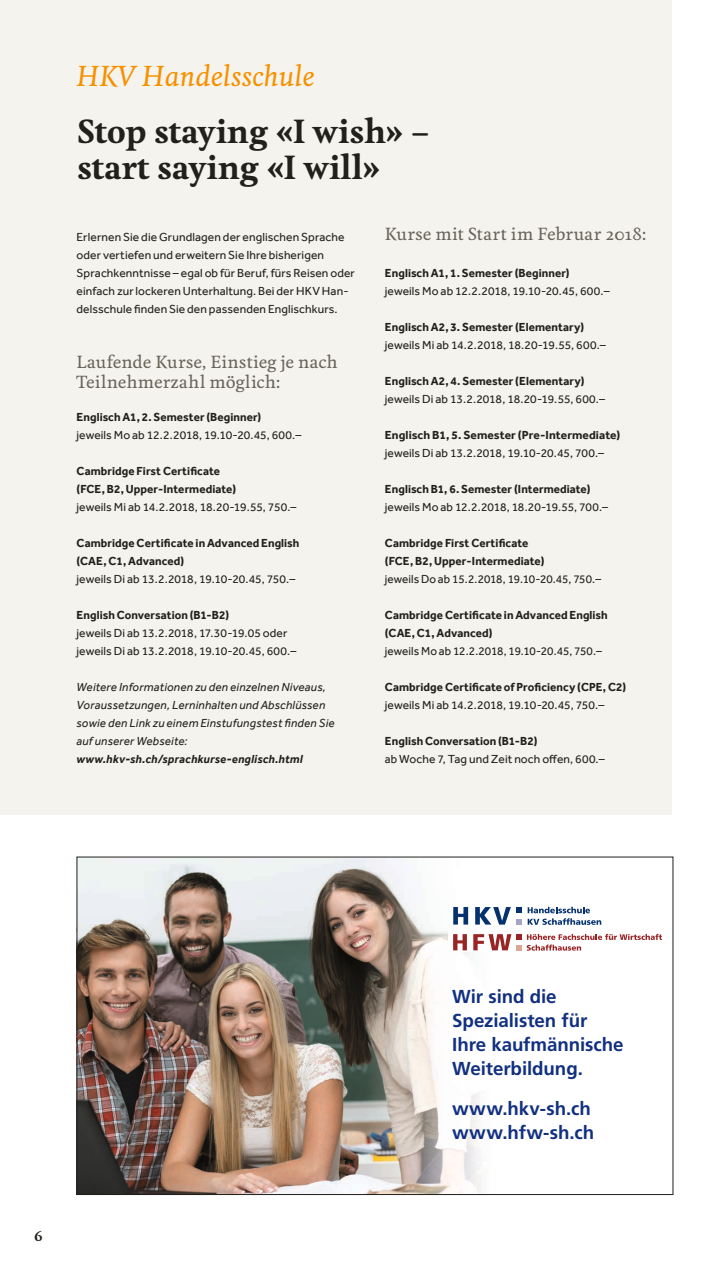
<style>
.page{position:relative;width:723px;height:1263px;background:#fff}
.page>*{position:absolute;margin:0;border:0;box-sizing:border-box;transform-origin:0 0}
.t1{font:700 31.5px/36px "Feijoa";color:#21201c}
.t2{font:italic 500 27px "Feijoa";color:#f69100}
.t3{font:700 18.75px/24px "Frutiger LT Std";letter-spacing:-.005em;color:#113080}
.t4{font:500 16.5px/19.8px "Feijoa";letter-spacing:.01em;color:#69645a}
.t5{font:700 13.5px "Feijoa";color:#21201c}
.t6{font:12px/18px "Effra";letter-spacing:.005em;color:#21201c}
.t7{font:700 12px/18px "Effra";letter-spacing:.005em;color:#21201c}
.t8{font:italic 12px/18px "Effra";letter-spacing:.02em;color:#21201c}
.t9{font:italic 700 12px "Effra";letter-spacing:.015em;color:#21201c}
</style>
<div class="page">
<div style="left:0;top:0;width:672px;height:814px;background:#f5f3ee"></div>
<img style="left:79px;top:859px;width:402px;height:334px">
<div style="left:452px;top:906px;width:150px;height:19px;background:#fff"></div>
<svg style="left:528px;top:907px;width:73px;height:18px"></svg>
<svg style="left:453px;top:907px;width:15px;height:17px"></svg>
<svg style="left:475px;top:907px;width:47px;height:18px"></svg>
<div style="left:448px;top:930px;width:215px;height:22px;background:#fff"></div>
<svg style="left:453px;top:934px;width:14px;height:16px"></svg>
<svg style="left:473px;top:934px;width:189px;height:17px"></svg>
<h2 class="t2" style="left:77px;top:59px;width:240px">HKV Handelsschule</h2>
<h1 class="t1" style="left:77px;top:114px;width:353px">Stop staying «I wish» – start saying «I will»</h1>
<p class="t6" style="left:77px;top:227px;width:280px">Erlernen Sie die Grundlagen der englischen Sprache oder vertiefen und erweitern Sie Ihre bisherigen Sprachkenntnisse – egal ob für Beruf, fürs Reisen oder einfach zur lockeren Unterhaltung. Bei der HKV Han&shy;delsschule finden Sie den passenden Englischkurs.</p>
<h3 class="t4" style="left:77px;top:353px;width:263px">Laufende Kurse, Einstieg je nach<br>Teilnehmerzahl möglich:</h3>
<p class="t7" style="left:77px;top:407px;width:186px">Englisch A1, 2. Semester (Beginner)</p>
<p class="t6" style="left:77px;top:425px;width:226px">jeweils Mo ab 12.2.2018, 19.10-20.45, 600.–</p>
<p class="t7" style="left:77px;top:461px;width:161px">Cambridge First Certificate (FCE, B2, Upper-Intermediate)</p>
<p class="t6" style="left:77px;top:497px;width:222px">jeweils Mi ab 14.2.2018, 18.20-19.55, 750.–</p>
<p class="t7" style="left:77px;top:533px;width:224px">Cambridge Certificate in Advanced English (CAE, C1, Advanced)</p>
<p class="t6" style="left:77px;top:569px;width:220px">jeweils Di ab 13.2.2018, 19.10-20.45, 750.–</p>
<p class="t7" style="left:77px;top:605px;width:154px">English Conversation (B1-B2)</p>
<p class="t6" style="left:77px;top:623px;width:221px">jeweils Di ab 13.2.2018, 17.30-19.05 oder jeweils Di ab 13.2.2018, 19.10-20.45, 600.–</p>
<p class="t8" style="left:77px;top:677px;width:260px">Weitere Informationen zu den einzelnen Niveaus, Voraussetzungen, Lerninhalten und Abschlüssen sowie den Link zu einem Einstufungstest finden Sie auf unserer Webseite:</p>
<p class="t9" style="left:77px;top:751px;width:228px">www.hkv-sh.ch/sprachkurse-englisch.html</p>
<h3 class="t4" style="left:385px;top:225px;width:263px">Kurse mit Start im Februar 2018:</h3>
<p class="t7" style="left:385px;top:263px;width:186px">Englisch A1, 1. Semester (Beginner)</p>
<p class="t6" style="left:385px;top:281px;width:226px">jeweils Mo ab 12.2.2018, 19.10-20.45, 600.–</p>
<p class="t7" style="left:385px;top:317px;width:201px">Englisch A2, 3. Semester (Elementary)</p>
<p class="t6" style="left:385px;top:335px;width:223px">jeweils Mi ab 14.2.2018, 18.20-19.55, 600.–</p>
<p class="t7" style="left:385px;top:371px;width:201px">Englisch A2, 4. Semester (Elementary)</p>
<p class="t6" style="left:385px;top:389px;width:222px">jeweils Di ab 13.2.2018, 18.20-19.55, 600.–</p>
<p class="t7" style="left:385px;top:425px;width:237px">Englisch B1, 5. Semester (Pre-Intermediate)</p>
<p class="t6" style="left:385px;top:443px;width:221px">jeweils Di ab 13.2.2018, 19.10-20.45, 700.–</p>
<p class="t7" style="left:385px;top:479px;width:207px">Englisch B1, 6. Semester (Intermediate)</p>
<p class="t6" style="left:385px;top:497px;width:225px">jeweils Mo ab 12.2.2018, 18.20-19.55, 700.–</p>
<p class="t7" style="left:385px;top:533px;width:161px">Cambridge First Certificate (FCE, B2, Upper-Intermediate)</p>
<p class="t6" style="left:385px;top:569px;width:218px">jeweils Do ab 15.2.2018, 19.10-20.45, 750.–</p>
<p class="t7" style="left:385px;top:605px;width:224px">Cambridge Certificate in Advanced English (CAE, C1, Advanced)</p>
<p class="t6" style="left:385px;top:641px;width:219px">jeweils Mo ab 12.2.2018, 19.10-20.45, 750.–</p>
<p class="t7" style="left:385px;top:677px;width:243px">Cambridge Certificate of Proficiency (CPE, C2)</p>
<p class="t6" style="left:385px;top:695px;width:221px">jeweils Mi ab 14.2.2018, 19.10-20.45, 750.–</p>
<p class="t7" style="left:385px;top:731px;width:154px">English Conversation (B1-B2)</p>
<p class="t6" style="left:385px;top:749px;width:221px">ab Woche 7, Tag und Zeit noch offen, 600.–</p>
<p class="t5" style="left:34px;top:1226px;width:10px">6</p>
<h3 class="t3" style="left:452px;top:984px;width:173px">Wir sind die<br>Spezialisten für<br>Ihre kaufmännische<br>Weiterbildung.</h3>
<h3 class="t3" style="left:452px;top:1096px;width:144px">www.hkv-sh.ch www.hfw-sh.ch</h3>
</div>
